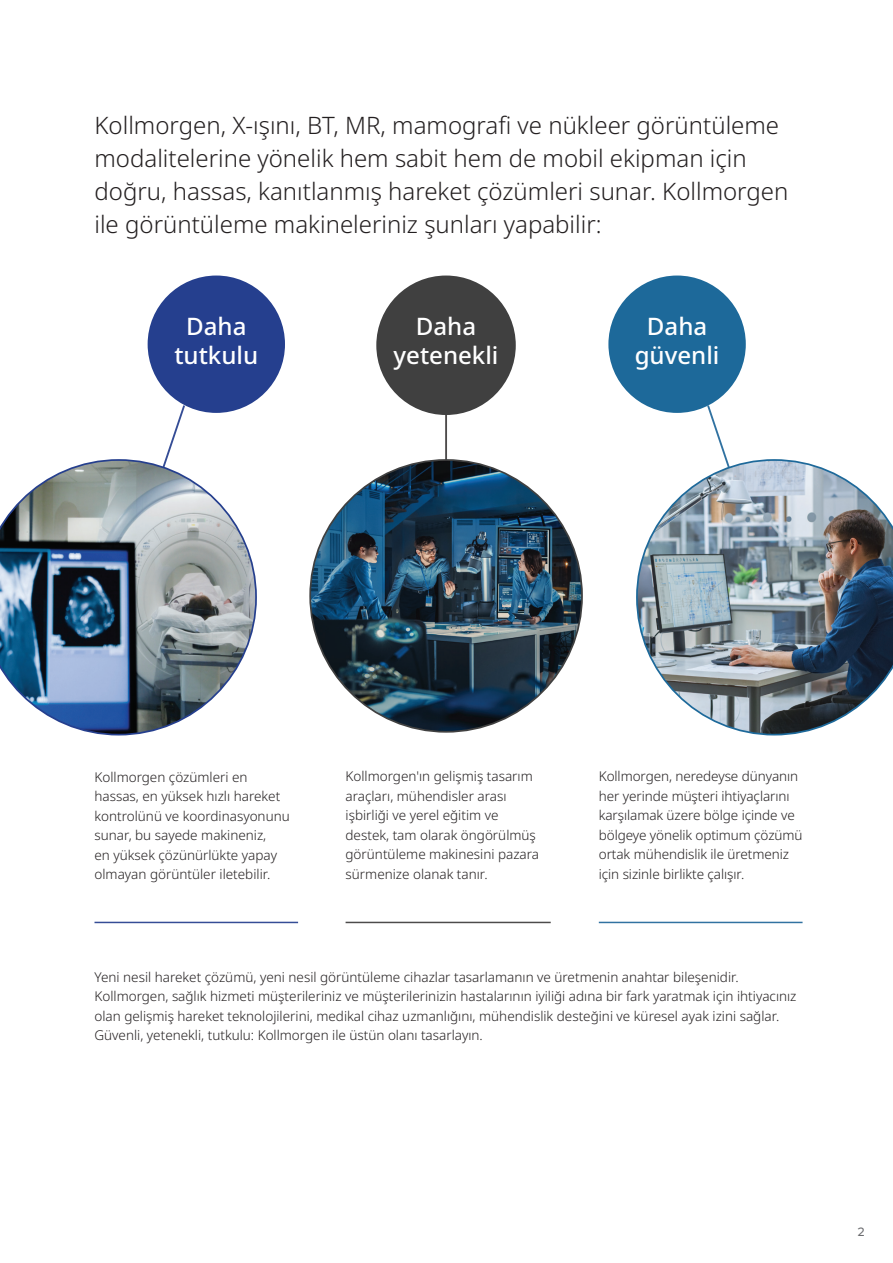
<style>
.page{position:relative;width:893px;height:1263px;background:#fff}
.page>*{position:absolute;margin:0;border:0;box-sizing:border-box;transform-origin:0 0}
.t1{font:500 24.15px/28.5px "Noto Sans";color:#fff;text-align:center}
.t2{font:300 24px/33px "Noto Sans";color:#231f20}
.t3{font:300 13.5px/19.5px "Noto Sans";color:#231f20}
.t4{font:500 12px "Red Hat Display";color:#6c6d70}
</style>
<div class="page">
<svg style="left:165px;top:403px;width:22px;height:56px"></svg>
<svg style="left:706px;top:403px;width:21px;height:56px"></svg>
<hr style="left:445px;top:414px;width:2px;height:54px;background:#4d4b4b">
<img style="left:0;top:459px;width:257px;height:276px">
<img style="left:636px;top:459px;width:257px;height:276px">
<div style="left:376px;top:275px;width:140px;height:140px;background:#404040;border-radius:50%"></div>
<div style="left:608px;top:275px;width:138px;height:138px;background:#1d699a;border-radius:50%"></div>
<div style="left:148px;top:275px;width:137px;height:138px;background:#253f8e;border-radius:50%"></div>
<hr style="left:346px;top:922px;width:205px;height:1px;background:#4d4b4b">
<hr style="left:599px;top:922px;width:203px;height:1px;background:#3172a1">
<hr style="left:94px;top:922px;width:204px;height:1px;background:#354d96">
<img style="left:310px;top:460px;width:272px;height:272px;border-radius:136px">
<p class="t2" style="left:94px;top:109px;width:695px">Kollmorgen, X-ışını, BT, MR, mamografi ve nükleer görüntüleme modalitelerine yönelik hem sabit hem de mobil ekipman için doğru, hassas, kanıtlanmış hareket çözümleri sunar. Kollmorgen ile görüntüleme makineleriniz şunları yapabilir:</p>
<h1 class="t1" style="left:174px;top:313px;width:85px">Daha tutkulu</h1>
<h1 class="t1" style="left:394px;top:313px;width:106px">Daha yetenekli</h1>
<h1 class="t1" style="left:635px;top:313px;width:86px">Daha güvenli</h1>
<p class="t3" style="left:94px;top:767px;width:197px">Kollmorgen çözümleri en hassas, en yüksek hızlı hareket kontrolünü ve koordinasyonunu sunar, bu sayede makineniz,<br>en yüksek çözünürlükte yapay olmayan görüntüler iletebilir.</p>
<p class="t3" style="left:346px;top:767px;width:195px">Kollmorgen'ın gelişmiş tasarım araçları, mühendisler arası işbirliği ve yerel eğitim ve destek, tam olarak öngörülmüş görüntüleme makinesini pazara sürmenize olanak tanır.</p>
<p class="t3" style="left:599px;top:767px;width:205px">Kollmorgen, neredeyse dünyanın her yerinde müşteri ihtiyaçlarını karşılamak üzere bölge içinde ve bölgeye yönelik optimum çözümü ortak mühendislik ile üretmeniz için sizinle birlikte çalışır.</p>
<p class="t3" style="left:94px;top:967px;width:704px">Yeni nesil hareket çözümü, yeni nesil görüntüleme cihazlar tasarlamanın ve üretmenin anahtar bileşenidir.<br>Kollmorgen, sağlık hizmeti müşterileriniz ve müşterilerinizin hastalarının iyiliği adına bir fark yaratmak için ihtiyacınız olan gelişmiş hareket teknolojilerini, medikal cihaz uzmanlığını, mühendislik desteğini ve küresel ayak izini sağlar.<br>Güvenli, yetenekli, tutkulu: Kollmorgen ile üstün olanı tasarlayın.</p>
<p class="t4" style="left:858px;top:1224px;width:8px">2</p>
</div>
